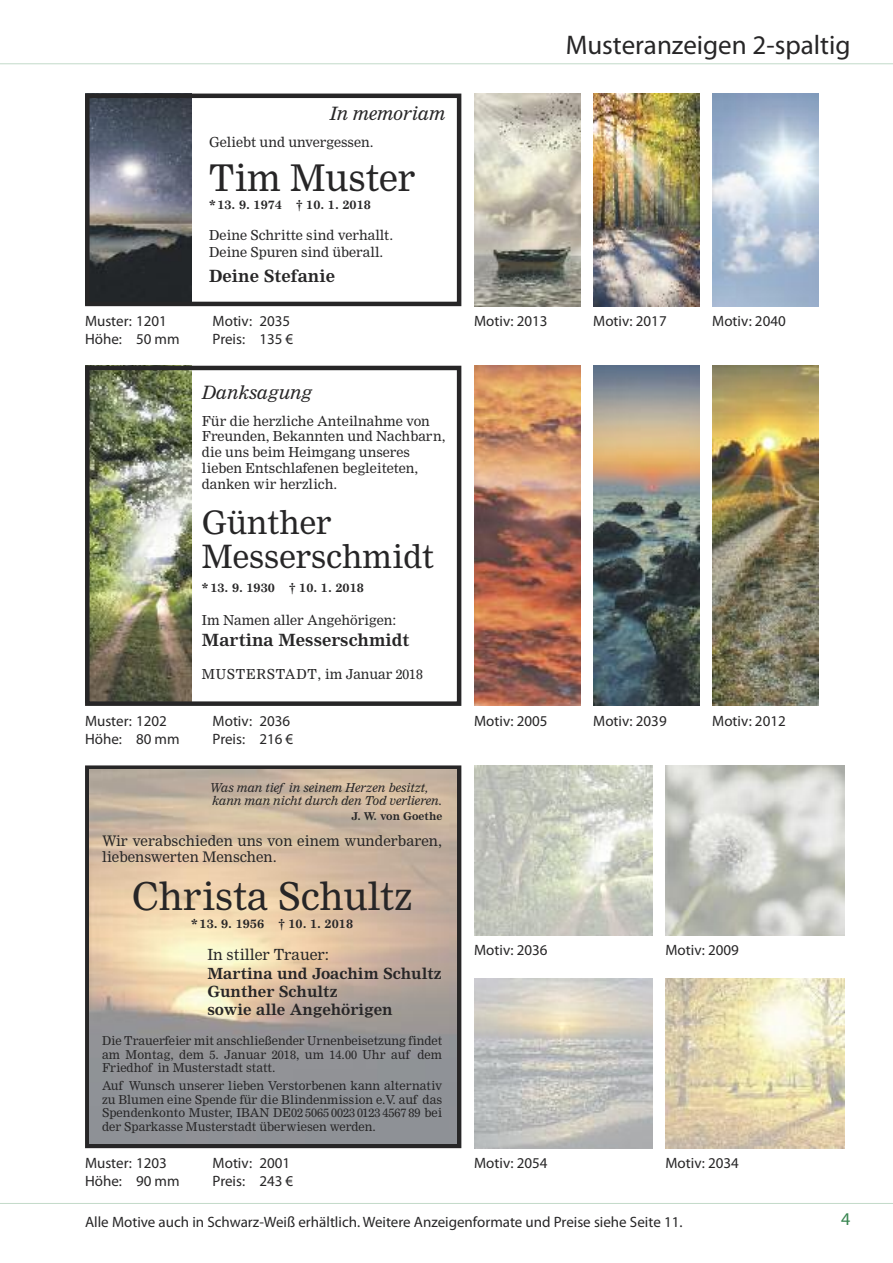
<style>
.page{position:relative;width:893px;height:1263px;background:#fff}
.page>*{position:absolute;margin:0;border:0;box-sizing:border-box;transform-origin:0 0}
.t1{font:37.5px "Nimrod";color:#272627}
.t2{font:36px "Nimrod";color:#272627}
.t3{font:31.5px/34.5px "Nimrod";color:#272627}
.t4{font:27px "Myriad Pro";color:#272627}
.t5{font:italic 18px "Nimrod";color:#272627}
.t6{font:18px "Myriad Pro";color:#388550}
.t7{font:700 16.5px "Nimrod";color:#272627}
.t8{font:15px "Myriad Pro";color:#272627}
.t9{font:700 15px/18px "Nimrod";color:#272627}
.t10{font:15px "Nimrod";color:#272627}
.t11{font:14.25px/16.5px "Nimrod";letter-spacing:.005em;color:#272627}
.t12{font:13.5px/15.8px "Nimrod";color:#272627}
.t13{font:12px/13.5px "Nimrod";color:#272627;text-align:justify}
.t14{font:italic 12px/13.5px "Nimrod";color:#272627}
.t15{font:700 12px "Nimrod";color:#272627}
.t16{font:700 10.5px "Nimrod";color:#272627}
</style>
<div class="page">
<img style="left:90px;top:371px;width:101px;height:330px">
<div style="left:85px;top:366px;width:376px;height:340px;border:4px solid #272627"></div>
<div style="left:85px;top:765px;width:376px;height:383px;border:4px solid #272627"></div>
<img style="left:474px;top:366px;width:106px;height:340px">
<img style="left:593px;top:366px;width:106px;height:340px">
<img style="left:712px;top:366px;width:107px;height:340px">
<img style="left:474px;top:765px;width:179px;height:170px">
<img style="left:474px;top:978px;width:179px;height:170px">
<img style="left:665px;top:765px;width:179px;height:170px">
<img style="left:665px;top:978px;width:179px;height:170px">
<img style="left:90px;top:99px;width:101px;height:202px">
<div style="left:85px;top:94px;width:376px;height:212px;border:4px solid #272627"></div>
<img style="left:474px;top:94px;width:106px;height:212px">
<img style="left:593px;top:94px;width:106px;height:212px">
<img style="left:712px;top:94px;width:107px;height:212px">
<hr style="left:0;top:63px;width:893px;height:1px;background:#c3daca">
<hr style="left:0;top:1203px;width:893px;height:1px;background:#c3daca">
<h3 class="t5" style="left:329px;top:106px;width:117px">In memoriam</h3>
<p class="t12" style="left:209px;top:135px;width:166px">Geliebt und unvergessen.</p>
<h2 class="t2" style="left:209px;top:163px;width:208px">Tim Muster</h2>
<p class="t15" style="left:209px;top:199px;width:163px">*13. 9. 1974 † 10. 1. 2018</p>
<p class="t12" style="left:209px;top:228px;width:186px;line-height:16.5px">Deine Schritte sind verhallt.<br>Deine Spuren sind überall.</p>
<h3 class="t7" style="left:209px;top:269px;width:127px">Deine Stefanie</h3>
<p class="t8" style="left:85px;top:315px;width:83px">Muster: 1201</p>
<p class="t8" style="left:213px;top:315px;width:79px">Motiv: 2035</p>
<p class="t8" style="left:85px;top:333px;width:96px">Höhe: 50 mm</p>
<p class="t8" style="left:213px;top:333px;width:82px">Preis: 135 €</p>
<h3 class="t5" style="left:202px;top:386px;width:112px">Danksagung</h3>
<p class="t12" style="left:202px;top:414px;width:245px">Für die herzliche Anteilnahme von<br>Freunden, Bekannten und Nachbarn, die uns beim Heimgang unseres lieben Entschlafenen begleiteten, danken wir herzlich.</p>
<h3 class="t3" style="left:202px;top:507px;width:233px">Günther<br>Messerschmidt</h3>
<p class="t15" style="left:202px;top:583px;width:163px">*13. 9. 1930 † 10. 1. 2018</p>
<p class="t12" style="left:202px;top:613px;width:196px">Im Namen aller Angehörigen:</p>
<h3 class="t7" style="left:202px;top:634px;width:209px">Martina Messerschmidt</h3>
<p class="t12" style="left:202px;top:667px;width:222px">MUSTERSTADT, im Januar 2018</p>
<p class="t8" style="left:85px;top:715px;width:83px">Muster: 1202</p>
<p class="t8" style="left:213px;top:715px;width:79px">Motiv: 2036</p>
<p class="t8" style="left:85px;top:733px;width:96px">Höhe: 80 mm</p>
<p class="t8" style="left:213px;top:733px;width:82px">Preis: 216 €</p>
<p class="t14" style="left:210px;top:781px;width:234px">Was man tief in seinem Herzen besitzt, kann man nicht durch den Tod verlieren.</p>
<p class="t16" style="left:352px;top:812px;width:92px">J. W. von Goethe</p>
<p class="t11" style="left:102px;top:833px;width:342px">Wir verabschieden uns von einem wunderbaren, liebenswerten Menschen.</p>
<h1 class="t1" style="left:132px;top:881px;width:282px">Christa Schultz</h1>
<p class="t15" style="left:191px;top:919px;width:163px">*13. 9. 1956 † 10. 1. 2018</p>
<p class="t10" style="left:207px;top:948px;width:123px">In stiller Trauer:</p>
<p class="t9" style="left:207px;top:966px;width:236px">Martina und Joachim Schultz<br>Gunther Schultz<br>sowie alle Angehörigen</p>
<p class="t13" style="left:102px;top:1035px;width:342px">Die Trauerfeier mit anschließender Urnenbeisetzung findet am Montag, dem 5. Januar 2018, um 14.00 Uhr auf dem Friedhof in Musterstadt statt.</p>
<p class="t13" style="left:102px;top:1080px;width:342px">Auf Wunsch unserer lieben Verstorbenen kann alternativ zu Blumen eine Spende für die Blindenmission e.V. auf das Spendenkonto Muster, IBAN DE02 5065 00230123 4567 89 bei der Sparkasse Musterstadt überwiesen werden.</p>
<h3 class="t4" style="left:566px;top:35px;width:286px">Musteranzeigen 2-spaltig</h3>
<p class="t8" style="left:474px;top:315px;width:75px">Motiv: 2013</p>
<p class="t8" style="left:593px;top:315px;width:75px">Motiv: 2017</p>
<p class="t8" style="left:712px;top:315px;width:75px">Motiv: 2040</p>
<p class="t8" style="left:474px;top:715px;width:75px">Motiv: 2005</p>
<p class="t8" style="left:593px;top:715px;width:75px">Motiv: 2039</p>
<p class="t8" style="left:712px;top:715px;width:75px">Motiv: 2012</p>
<p class="t8" style="left:474px;top:945px;width:75px">Motiv: 2036</p>
<p class="t8" style="left:665px;top:945px;width:75px">Motiv: 2009</p>
<p class="t8" style="left:85px;top:1157px;width:83px">Muster: 1203</p>
<p class="t8" style="left:213px;top:1157px;width:79px">Motiv: 2001</p>
<p class="t8" style="left:85px;top:1175px;width:96px">Höhe: 90 mm</p>
<p class="t8" style="left:213px;top:1175px;width:82px">Preis: 243 €</p>
<p class="t8" style="left:85px;top:1217px;width:599px">Alle Motive auch in Schwarz-Weiß erhältlich. Weitere Anzeigenformate und Preise siehe Seite 11.</p>
<p class="t8" style="left:474px;top:1157px;width:75px">Motiv: 2054</p>
<p class="t8" style="left:665px;top:1157px;width:75px">Motiv: 2034</p>
<h3 class="t6" style="left:841px;top:1213px;width:11px">4</h3>
</div>
